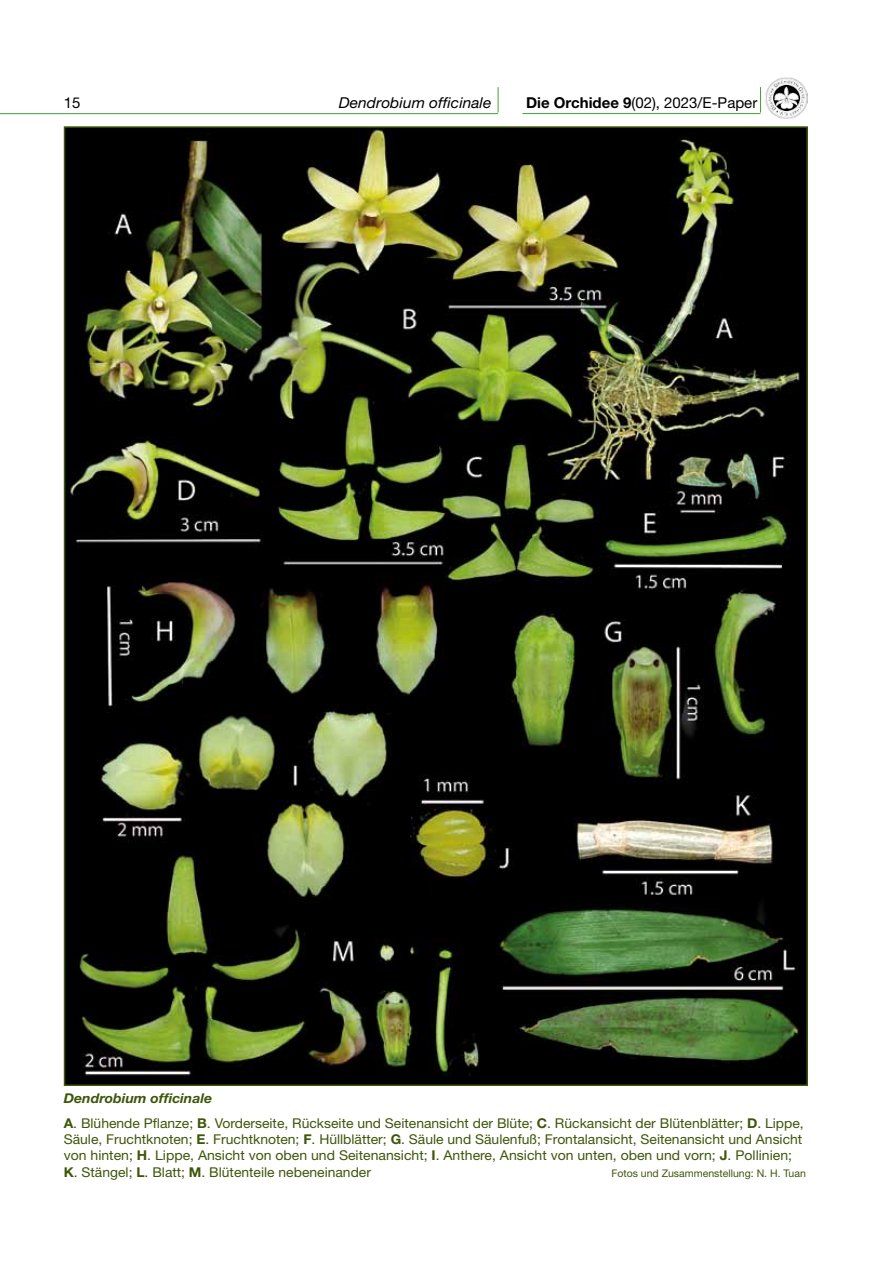
<style>
.page{position:relative;width:893px;height:1263px;background:#fff}
.page>*{position:absolute;margin:0;border:0;box-sizing:border-box;transform-origin:0 0}
.t1{font:15px "Helvetica Neue";color:#000}
.t2{font:italic 15px "Helvetica Neue";color:#000;scale:1.04 1}
.t3{font:13.5px/16.2px "Helvetica Neue";color:#3e560a}
.t4{font:10.5px "Helvetica Neue";color:#3e560a}
.s1{font-weight:700}
.s2{font-weight:700;font-style:italic}
</style>
<div class="page">
<img style="left:765px;top:77px;width:43px;height:42px">
<hr style="left:0;top:113px;width:498px;height:1px;background:#3fa535">
<svg style="left:498px;top:87px;width:1px;height:26px"></svg>
<hr style="left:522px;top:113px;width:238px;height:1px;background:#3fa535">
<svg style="left:760px;top:87px;width:1px;height:26px"></svg>
<img style="left:67px;top:129px;width:738px;height:954px">
<p class="t1" style="left:64px;top:94px;width:18px">15</p>
<p class="t2" style="left:339px;top:94px;width:148px">Dendrobium officinale</p>
<p class="t1" style="left:526px;top:94px;width:233px"><span class="s1">Die Orchidee 9</span>(02), 2023/E-Paper</p>
<p class="t3" style="left:64px;top:1085px;width:741px;line-height:25.2px"><span class="s2">Dendrobium officinale<br></span><span class="s1">A</span>. Blühende Pflanze; <span class="s1">B</span>. Vorderseite, Rückseite und Seitenansicht der Blüte; <span class="s1">C</span>. Rückansicht der Blütenblätter; <span class="s1">D</span>. Lippe,</p>
<p class="t3" style="left:64px;top:1131px;width:740px">Säule, Fruchtknoten; <span class="s1">E</span>. Fruchtknoten; <span class="s1">F</span>. Hüllblätter; <span class="s1">G</span>. Säule und Säulenfuß; Frontalansicht, Seitenansicht und Ansicht von hinten; <span class="s1">H</span>. Lippe, Ansicht von oben und Seitenansicht; <span class="s1">I</span>. Anthere, Ansicht von unten, oben und vorn; <span class="s1">J</span>. Pollinien;<br><span class="s1">K</span>. Stängel; <span class="s1">L</span>. Blatt; <span class="s1">M</span>. Blütenteile nebeneinander</p>
<p class="t4" style="left:611px;top:1166px;width:196px">Fotos und Zusammenstellung: N. H. Tuan</p>
</div>
